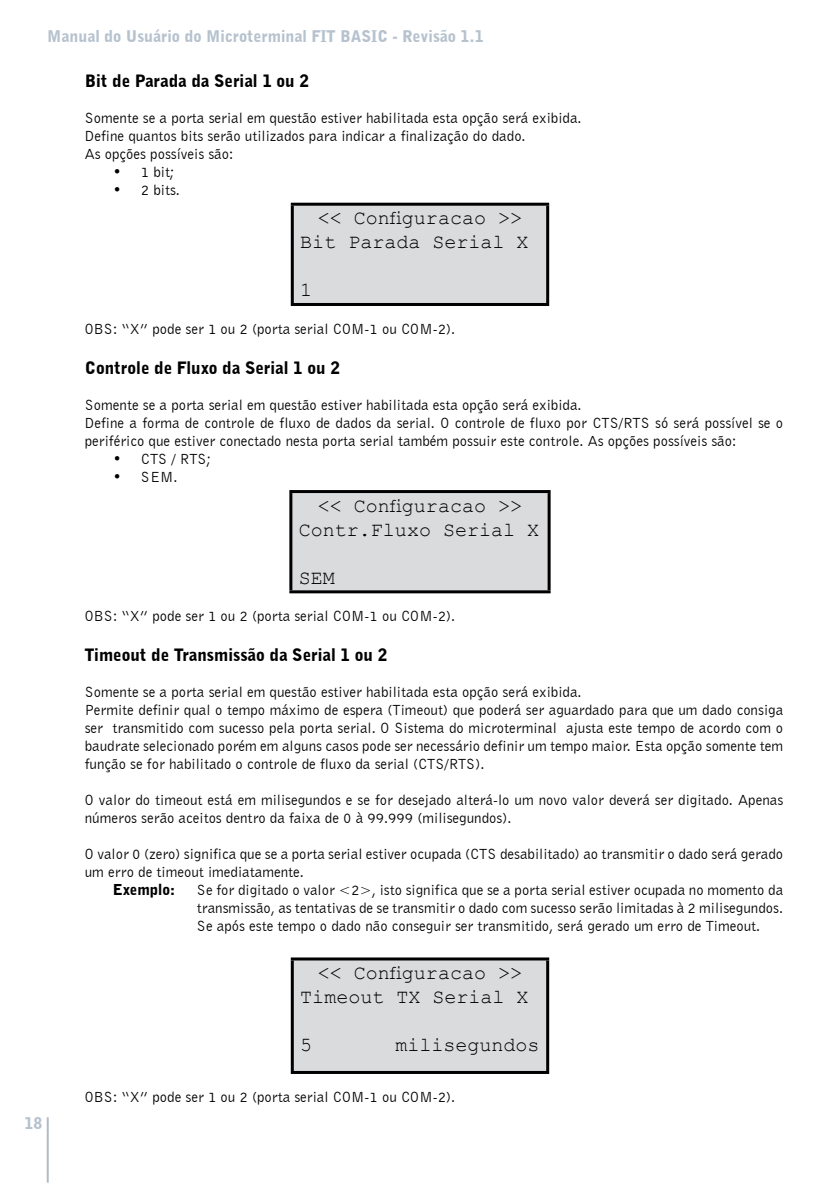
<style>
.page{position:relative;width:840px;height:1191px;background:#fff}
.page>*{position:absolute;margin:0;border:0;box-sizing:border-box;transform-origin:0 0}
.t1{font:20px/24px "Courier New";color:#000;text-align:center}
.t2{font:900 17px "Bell Gothic BT";color:#000}
.t3{font:900 16px "Bell Gothic BT";color:#b6c2ce}
.t4{font:15px/18px "Bell Gothic BT";color:#000}
.t5{font:900 15px "Bell Gothic BT";color:#000}
</style>
<div class="page">
<hr style="left:47px;top:1117px;width:2px;height:65px;background:#adbcc8">
<div style="left:292px;top:204px;width:255px;height:100px;background:#dadbdc"></div>
<hr style="left:290px;top:203px;width:259px;height:3px;background:#000">
<hr style="left:290px;top:206px;width:3px;height:97px;background:#000">
<hr style="left:546px;top:206px;width:3px;height:97px;background:#000">
<hr style="left:290px;top:303px;width:259px;height:3px;background:#000">
<div style="left:291px;top:491px;width:258px;height:101px;background:#dadbdc"></div>
<hr style="left:289px;top:490px;width:261px;height:3px;background:#000">
<hr style="left:289px;top:493px;width:3px;height:97px;background:#000">
<hr style="left:547px;top:493px;width:3px;height:97px;background:#000">
<hr style="left:289px;top:590px;width:261px;height:3px;background:#000">
<div style="left:292px;top:959px;width:255px;height:113px;background:#dadbdc"></div>
<hr style="left:290px;top:957px;width:259px;height:3px;background:#000">
<hr style="left:290px;top:960px;width:3px;height:111px;background:#000">
<hr style="left:546px;top:960px;width:3px;height:111px;background:#000">
<hr style="left:290px;top:1071px;width:259px;height:3px;background:#000">
<p class="t3" style="left:47px;top:26px;width:437px">Manual do Usuário do Microterminal FIT BASIC - Revisão 1.1</p>
<p class="t2" style="left:85px;top:70px;width:225px">Bit de Parada da Serial 1 ou 2</p>
<p class="t4" style="left:85px;top:108px;width:498px">Somente se a porta serial em questão estiver habilitada esta opção será exibida.<br>Define quantos bits serão utilizados para indicar a finalização do dado.<br>As opções possíveis são:</p>
<p class="t4" style="left:113px;top:162px;width:63px">• 1 bit;</p>
<p class="t4" style="left:113px;top:180px;width:69px">• 2 bits.</p>
<h1 class="t1" style="left:300px;top:205px;width:230px">&lt;&lt; Configuracao &gt;&gt;<br>Bit Parada Serial X</h1>
<h1 class="t1" style="left:300px;top:277px;width:13px">1</h1>
<p class="t4" style="left:85px;top:319px;width:372px">OBS: “X” pode ser 1 ou 2 (porta serial COM-1 ou COM-2).</p>
<p class="t2" style="left:85px;top:357px;width:256px">Controle de Fluxo da Serial 1 ou 2</p>
<p class="t4" style="left:85px;top:395px;width:699px">Somente se a porta serial em questão estiver habilitada esta opção será exibida.<br>Define a forma de controle de fluxo de dados da serial. O controle de fluxo por CTS/RTS só será possível se o periférico que estiver conectado nesta porta serial também possuir este controle. As opções possíveis são:</p>
<p class="t4" style="left:113px;top:449px;width:99px">• CTS / RTS;</p>
<p class="t4" style="left:113px;top:467px;width:66px">• SEM.</p>
<h1 class="t1" style="left:299px;top:493px;width:242px">&lt;&lt; Configuracao &gt;&gt;<br>Contr.Fluxo Serial X</h1>
<h1 class="t1" style="left:299px;top:565px;width:37px">SEM</h1>
<p class="t4" style="left:85px;top:607px;width:372px">OBS: “X” pode ser 1 ou 2 (porta serial COM-1 ou COM-2).</p>
<p class="t2" style="left:85px;top:644px;width:304px">Timeout de Transmissão da Serial 1 ou 2</p>
<p class="t4" style="left:85px;top:683px;width:699px">Somente se a porta serial em questão estiver habilitada esta opção será exibida.<br>Permite definir qual o tempo máximo de espera (Timeout) que poderá ser aguardado para que um dado consiga ser transmitido com sucesso pela porta serial. O Sistema do microterminal ajusta este tempo de acordo com o baudrate selecionado porém em alguns casos pode ser necessário definir um tempo maior. Esta opção somente tem função se for habilitado o controle de fluxo da serial (CTS/RTS).</p>
<p class="t4" style="left:85px;top:791px;width:699px">O valor do timeout está em milisegundos e se for desejado alterá-lo um novo valor deverá ser digitado. Apenas números serão aceitos dentro da faixa de 0 à 99.999 (milisegundos).</p>
<p class="t4" style="left:85px;top:845px;width:699px">O valor 0 (zero) significa que se a porta serial estiver ocupada (CTS desabilitado) ao transmitir o dado será gerado um erro de timeout imediatamente.</p>
<p class="t5" style="left:113px;top:880px;width:64px">Exemplo:</p>
<p class="t4" style="left:197px;top:881px;width:587px;text-align:justify">Se for digitado o valor &lt;2&gt;, isto significa que se a porta serial estiver ocupada no momento da transmissão, as tentativas de se transmitir o dado com sucesso serão limitadas à 2 milisegundos.<br>Se após este tempo o dado não conseguir ser transmitido, será gerado um erro de Timeout.</p>
<h1 class="t1" style="left:300px;top:960px;width:230px">&lt;&lt; Configuracao &gt;&gt;<br>Timeout TX Serial X</h1>
<h1 class="t1" style="left:300px;top:1032px;width:13px">5</h1>
<h1 class="t1" style="left:395px;top:1032px;width:146px">milisegundos</h1>
<p class="t4" style="left:85px;top:1087px;width:372px">OBS: “X” pode ser 1 ou 2 (porta serial COM-1 ou COM-2).</p>
<p class="t3" style="left:25px;top:1113px;width:19px">18</p>
</div>
